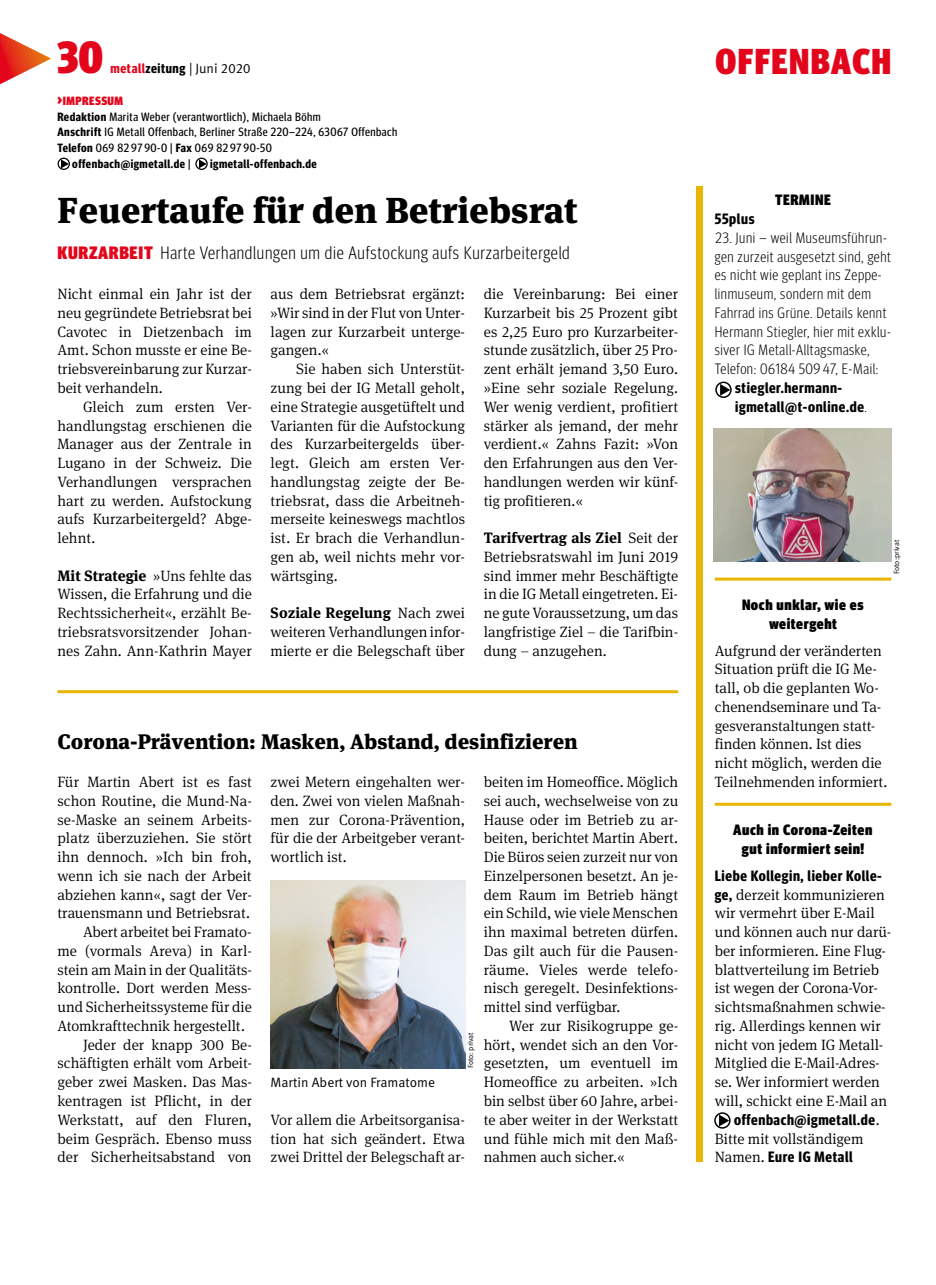
<style>
.page{position:relative;width:936px;height:1285px;background:#fff}
.page>*{position:absolute;margin:0;border:0;box-sizing:border-box;transform-origin:0 0}
.t1{font:900 condensed 45px "Meta Head IGMT";color:#e3051b}
.t2{font:900 36px "Meta Serif IGMT";color:#000}
.t3{font:900 condensed 36px "Meta Head IGMT";letter-spacing:.04em;color:#e3051b}
.t4{font:900 21px "Meta Serif IGMT";color:#000}
.t5{font:300 condensed 18px "Meta Head IGMT";letter-spacing:.04em;color:#000}
.t6{font:300 15px/18.8px "Meta Serif IGMT";color:#000;text-align:justify}
.t7{font:300 condensed 15px/18.8px "Meta Head IGMT";letter-spacing:.04em;color:#000}
.t8{font:700 15px/18.8px "Meta Headline Cond OT";letter-spacing:.04em;color:#000}
.t9{font:900 condensed 15px/18.8px "Meta Head IGMT";letter-spacing:.04em;color:#000;text-align:center}
.t10{font:13.5px "Meta IGMT";color:#000}
.t11{font:12px "Meta Headline Cond OT";letter-spacing:.04em;color:#000}
.t12{font:700 12px "Meta Headline Cond OT";letter-spacing:.04em;color:#000}
.t13{font:900 condensed 12px "Meta Head IGMT";letter-spacing:.04em;color:#e3051b}
.t14{font:7.5px "Meta IGMT";letter-spacing:-.005em;color:#000}
.s1{font-family:"Meta Headline Cond OT";font-weight:700;color:#e3051b}
.s2{font-family:"Meta Headline Cond OT";font-weight:700}
.s3{font-size:13.5px}
.s4{font-weight:700}
.s5{font-weight:400}
.s6{font-weight:900;color:#e3051b}
.s7{font-family:"Meta Head IGMT";font-weight:300;font-stretch:condensed}
.s8{font-family:"Meta Serif IGMT";font-weight:300}
</style>
<div class="page">
<hr style="left:57px;top:690px;width:621px;height:3px;background:#eab500">
<div style="left:58px;top:158px;width:12px;height:12px;border:1px solid #000;border-radius:50%"></div>
<svg style="left:61px;top:159px;width:8px;height:9px"></svg>
<div style="left:195px;top:158px;width:13px;height:12px;border:1px solid #000;border-radius:50%"></div>
<svg style="left:199px;top:159px;width:8px;height:9px"></svg>
<div style="left:697px;top:824px;width:6px;height:337px;background:#eab500"></div>
<svg style="left:0;top:33px;width:51px;height:51px"></svg>
<div style="left:697px;top:186px;width:6px;height:413px;background:#eab500"></div>
<hr style="left:714px;top:577px;width:177px;height:3px;background:#eab500">
<img style="left:270px;top:880px;width:195px;height:188px">
<div style="left:697px;top:599px;width:6px;height:225px;background:#eab500"></div>
<hr style="left:714px;top:802px;width:177px;height:3px;background:#eab500">
<img style="left:714px;top:429px;width:177px;height:132px">
<div style="left:715px;top:381px;width:16px;height:17px;border:1px solid #000;border-radius:50%"></div>
<svg style="left:720px;top:384px;width:10px;height:11px"></svg>
<div style="left:714px;top:1112px;width:16px;height:16px;border:1px solid #000;border-radius:50%"></div>
<svg style="left:719px;top:1114px;width:10px;height:12px"></svg>
<h1 class="t1" style="left:57px;top:21px;width:47px">30</h1>
<p class="t10" style="left:111px;top:58px;width:142px"><span class="s1">metall</span><span class="s2">zeitung</span> | Juni 2020</p>
<p class="t13" style="left:57px;top:91px;width:67px"><span class="s3">&gt;</span>IMPRESSUM</p>
<p class="t11" style="left:57px;top:109px;width:265px"><span class="s4">Redaktion</span> Marita Weber (verantwortlich), Michaela Böhm</p>
<p class="t11" style="left:57px;top:125px;width:341px"><span class="s4">Anschrift</span> IG Metall Offenbach, Berliner Straße 220–224, 63067 Offenbach</p>
<p class="t11" style="left:57px;top:141px;width:216px"><span class="s4">Telefon</span> 069 82 97 90-0 | <span class="s4">Fax</span> 069 82 97 90-50</p>
<p class="t12" style="left:72px;top:156px;width:120px">offenbach@igmetall.de <span class="s5">|</span></p>
<p class="t12" style="left:210px;top:156px;width:108px">igmetall-offenbach.de</p>
<h2 class="t2" style="left:57px;top:180px;width:521px">Feuertaufe für den Betriebsrat</h2>
<p class="t5" style="left:57px;top:240px;width:514px"><span class="s6">KURZARBEIT</span> Harte Verhandlungen um die Aufstockung aufs Kurzarbeitergeld</p>
<p class="t6" style="left:57px;top:284px;width:196px">Nicht einmal ein Jahr ist der neu gegründete Betriebsrat bei Cavotec in Dietzenbach im Amt. Schon musste er eine Be&shy;triebsvereinbarung zur Kurzar&shy;beit verhandeln.</p>
<p class="t6" style="left:57px;top:396px;width:196px;text-indent:26px">Gleich zum ersten Ver&shy;handlungstag erschienen die Manager aus der Zentrale in Lugano in der Schweiz. Die Verhandlungen versprachen hart zu werden. Aufstockung aufs Kurzarbeitergeld? Abge&shy;lehnt.</p>
<p class="t6" style="left:57px;top:565px;width:196px"><span class="s4">Mit Strategie</span> »Uns fehlte das Wissen, die Erfahrung und die Rechtssicherheit«, erzählt Be&shy;triebsratsvorsitzender Johan&shy;nes Zahn. Ann-Kathrin Mayer</p>
<p class="t6" style="left:270px;top:284px;width:196px">aus dem Betriebsrat ergänzt: »Wir sind in der Flut von Unter&shy;lagen zur Kurzarbeit unterge&shy;gangen.«</p>
<p class="t6" style="left:270px;top:359px;width:196px;text-indent:26px">Sie haben sich Unterstüt&shy;zung bei der IG Metall geholt, eine Strategie ausgetüftelt und Varianten für die Aufstockung des Kurzarbeitergelds über&shy;legt. Gleich am ersten Ver&shy;handlungstag zeigte der Be&shy;triebsrat, dass die Arbeitneh&shy;merseite keineswegs machtlos ist. Er brach die Verhandlun&shy;gen ab, weil nichts mehr vor&shy;wärtsging.</p>
<p class="t6" style="left:270px;top:602px;width:196px"><span class="s4">Soziale Regelung</span> Nach zwei weiteren Verhandlungen infor&shy;mierte er die Belegschaft über</p>
<p class="t6" style="left:483px;top:284px;width:196px">die Vereinbarung: Bei einer Kurzarbeit bis 25 Prozent gibt es 2,25 Euro pro Kurzarbeiter&shy;stunde zusätzlich, über 25 Pro&shy;zent erhält jemand 3,50 Euro. »Eine sehr soziale Regelung.<br>Wer wenig verdient, profitiert stärker als jemand, der mehr verdient.« Zahns Fazit: »Von den Erfahrungen aus den Ver&shy;handlungen werden wir künf&shy;tig profitieren.«</p>
<p class="t6" style="left:483px;top:527px;width:196px"><span class="s4">Tarifvertrag als Ziel</span> Seit der Betriebsratswahl im Juni 2019 sind immer mehr Beschäftigte in die IG Metall eingetreten. Ei&shy;ne gute Voraussetzung, um das langfristige Ziel – die Tarifbin&shy;dung – anzugehen.</p>
<h3 class="t4" style="left:57px;top:724px;width:521px">Corona-Prävention: Masken, Abstand, desinfizieren</h3>
<p class="t6" style="left:57px;top:771px;width:196px">Für Martin Abert ist es fast</p>
<p class="t6" style="left:57px;top:790px;width:196px">schon Routine, die Mund-Na-</p>
<p class="t6" style="left:57px;top:809px;width:196px">se-Maske an seinem Arbeits-</p>
<p class="t6" style="left:57px;top:827px;width:196px">platz überzuziehen. Sie stört</p>
<p class="t6" style="left:57px;top:846px;width:196px">ihn dennoch. »Ich bin froh,</p>
<p class="t6" style="left:57px;top:865px;width:196px">wenn ich sie nach der Arbeit</p>
<p class="t6" style="left:57px;top:884px;width:196px">abziehen kann«, sagt der Ver-</p>
<p class="t6" style="left:57px;top:902px;width:194px">trauensmann und Betriebsrat.</p>
<p class="t6" style="left:83px;top:921px;width:170px">Abert arbeitet bei Framato-</p>
<p class="t6" style="left:57px;top:940px;width:196px">me (vormals Areva) in Karl-</p>
<p class="t6" style="left:57px;top:959px;width:196px">stein am Main in der Qualitäts-</p>
<p class="t6" style="left:57px;top:977px;width:196px">kontrolle. Dort werden Mess-</p>
<p class="t6" style="left:57px;top:996px;width:196px">und Sicherheitssysteme für die</p>
<p class="t6" style="left:57px;top:1015px;width:189px">Atomkrafttechnik hergestellt.</p>
<p class="t6" style="left:83px;top:1034px;width:170px">Jeder der knapp 300 Be-</p>
<p class="t6" style="left:57px;top:1052px;width:196px">schäftigten erhält vom Arbeit-</p>
<p class="t6" style="left:57px;top:1071px;width:196px">geber zwei Masken. Das Mas-</p>
<p class="t6" style="left:57px;top:1090px;width:196px">kentragen ist Pflicht, in der</p>
<p class="t6" style="left:57px;top:1109px;width:196px">Werkstatt, auf den Fluren,</p>
<p class="t6" style="left:57px;top:1127px;width:196px">beim Gespräch. Ebenso muss</p>
<p class="t6" style="left:57px;top:1146px;width:196px">der Sicherheitsabstand von</p>
<p class="t6" style="left:484px;top:771px;width:196px">beiten im Homeoffice. Möglich sei auch, wechselweise von zu Hause oder im Betrieb zu ar&shy;beiten, berichtet Martin Abert.<br>Die Büros seien zurzeit nur von Einzelpersonen besetzt. An je&shy;dem Raum im Betrieb hängt ein Schild, wie viele Menschen ihn maximal betreten dürfen.<br>Das gilt auch für die Pausen&shy;räume. Vieles werde telefo&shy;nisch geregelt. Desinfektions&shy;mittel sind verfügbar.</p>
<p class="t6" style="left:484px;top:1015px;width:196px;text-indent:26px">Wer zur Risikogruppe ge&shy;hört, wendet sich an den Vor&shy;gesetzten, um eventuell im Homeoffice zu arbeiten. »Ich bin selbst über 60 Jahre, arbei&shy;te aber weiter in der Werkstatt und fühle mich mit den Maß&shy;nahmen auch sicher.«</p>
<p class="t6" style="left:270px;top:771px;width:196px">zwei Metern eingehalten wer&shy;den. Zwei von vielen Maßnah&shy;men zur Corona-Prävention, für die der Arbeitgeber verant&shy;wortlich ist.</p>
<p class="t14" style="left:465px;top:1068px;width:38px;rotate:-90deg">Foto: privat</p>
<p class="t10" style="left:270px;top:1072px;width:166px">Martin Abert von Framatome</p>
<p class="t6" style="left:270px;top:1109px;width:196px">Vor allem die Arbeitsorganisa&shy;tion hat sich geändert. Etwa zwei Drittel der Belegschaft ar-</p>
<h2 class="t3" style="left:715px;top:33px;width:177px">OFFENBACH</h2>
<p class="t9" style="left:775px;top:190px;width:57px">TERMINE</p>
<p class="t8" style="left:714px;top:209px;width:41px">55plus</p>
<p class="t7" style="left:714px;top:227px;width:178px">23. Juni – weil Museumsführun&shy;gen zurzeit ausgesetzt sind, geht es nicht wie geplant ins Zeppe&shy;linmuseum, sondern mit dem<br>Fahrrad ins Grüne. Details kennt<br>Hermann Stiegler, hier mit exklu&shy;siver IG Metall-Alltagsmaske,<br>Telefon: 06184 509 47, E-Mail:</p>
<p class="t8" style="left:735px;top:378px;width:133px">stiegler.hermann&shy;igmetall@t-online.de<span class="s7">.</span></p>
<p class="t14" style="left:890px;top:574px;width:36px;rotate:-90deg">Foto:privat</p>
<p class="t9" style="left:742px;top:594px;width:123px">Noch unklar, wie es weitergeht</p>
<p class="t6" style="left:714px;top:640px;width:174px;text-align:left">Aufgrund der veränderten<br>Situation prüft die IG Me&shy;tall, ob die geplanten Wo&shy;chenendseminare und Ta&shy;gesveranstaltungen statt&shy;finden können. Ist dies nicht möglich, werden die<br>Teilnehmenden informiert.</p>
<p class="t9" style="left:733px;top:819px;width:141px">Auch in Corona-Zeiten gut informiert sein!</p>
<p class="t8" style="left:714px;top:865px;width:168px">Liebe Kollegin, lieber Kolle-</p>
<p class="t6" style="left:714px;top:884px;width:178px;text-align:left"><span class="s2">ge,</span> derzeit kommunizieren wir vermehrt über E-Mail und können auch nur darü&shy;ber informieren. Eine Flug&shy;blattverteilung im Betrieb ist wegen der Corona-Vor&shy;sichtsmaßnahmen schwie&shy;rig. Allerdings kennen wir nicht von jedem IG Metall-<br>Mitglied die E-Mail-Adres&shy;se. Wer informiert werden will, schickt eine E-Mail an</p>
<p class="t8" style="left:734px;top:1109px;width:147px">offenbach@igmetall.de<span class="s8">.</span></p>
<p class="t6" style="left:714px;top:1127px;width:150px">Bitte mit vollständigem</p>
<p class="t8" style="left:714px;top:1147px;width:139px"><span class="s8">Namen.</span> Eure IG Metall</p>
</div>
